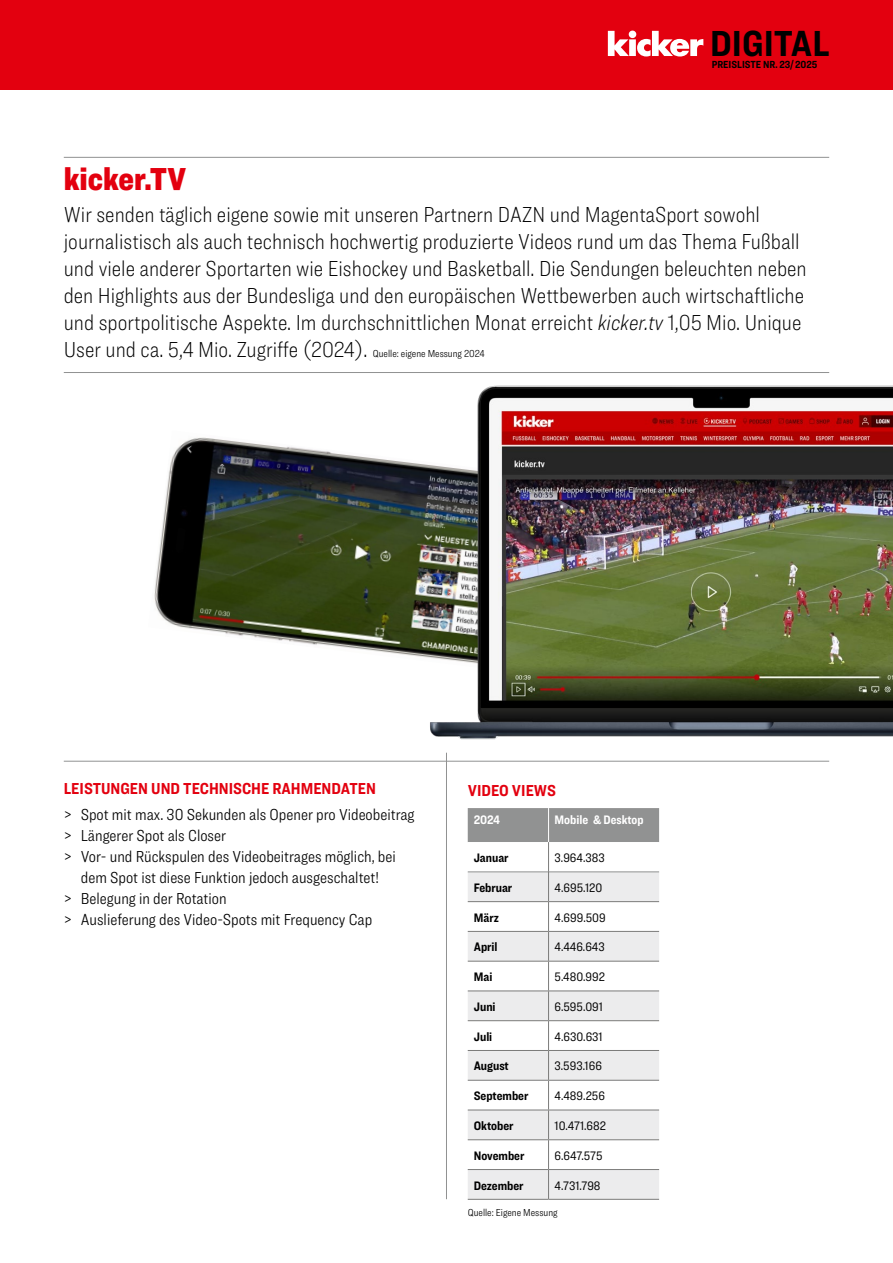
<style>
.page{position:relative;width:893px;height:1263px;background:#fff}
.page>*{position:absolute;margin:0;border:0;box-sizing:border-box;transform-origin:0 0}
.t1{font:700 37.65px "Ringside Condensed";color:#000}
._02_Headline_semibold_12p{font:900 33px "Ringside Condensed";color:#e3000f}
._02_Headline_semibold_rot_8_5{font:100 22.5px/27px "Ringside Condensed";color:#000}
._01_Copy_8_5pt{font:300 16.5px/21px "Ringside Condensed";color:#000}
._02_Headline_semibold_rot_8_5-2{font:700 16.5px "Ringside Condensed";color:#e3000f}
._01_Copy_8_5pt-2{font:12.75px "Ringside Condensed";color:#000}
._01_Copy_8_5pt-3{font:700 12.75px "Ringside Condensed";color:#000}
._01_Copy_8_5pt-4{font:700 12.75px "Ringside Condensed";color:#fff}
.t2{font:700 10.65px "Ringside Condensed";color:#000}
._02_Headline_semibold_rot_8_5-3{font:300 10.5px "Ringside Condensed";color:#000}
.s1{font-style:italic}
.s2{font-weight:300;font-size:10.5px}
</style>
<div class="page">
<div style="left:0;top:0;width:893px;height:89px;background:#e3000f"></div>
<svg style="left:608px;top:31px;width:95px;height:25px"></svg>
<hr style="left:446px;top:753px;width:1px;height:446px;background:#919292">
<hr style="left:64px;top:761px;width:765px;height:1px;background:#919292">
<hr style="left:64px;top:157px;width:765px;height:1px;background:#919292">
<hr style="left:64px;top:372px;width:765px;height:1px;background:#919292">
<div style="left:468px;top:808px;width:191px;height:34px;background:#919292"></div>
<hr style="left:468px;top:1199px;width:81px;height:1px;background:#7b7b7a">
<hr style="left:549px;top:1199px;width:110px;height:1px;background:#7b7b7a">
<hr style="left:468px;top:871px;width:80px;height:1px;background:#919292">
<hr style="left:549px;top:871px;width:110px;height:1px;background:#919292">
<hr style="left:548px;top:808px;width:1px;height:34px;background:#fff">
<hr style="left:548px;top:842px;width:1px;height:30px;background:#7b7b7a">
<svg style="left:468px;top:872px;width:191px;height:327px"></svg>
<img style="left:154px;top:437px;width:276px;height:221px">
<img style="left:430px;top:372px;width:463px;height:367px">
<p class="_02_Headline_semibold_12p" style="left:64px;top:155px;width:124px">kicker.TV</p>
<h1 class="t1" style="left:710px;top:17px;width:121px">DIGITAL</h1>
<p class="t2" style="left:712px;top:57px;width:107px">PREISLISTE NR. 23/2025</p>
<p class="_02_Headline_semibold_rot_8_5" style="left:64px;top:201px;width:744px">Wir senden täglich eigene sowie mit unseren Partnern DAZN und MagentaSport sowohl journalistisch als auch technisch hochwertig produzierte Videos rund um das Thema Fußball und viele anderer Sportarten wie Eishockey und Basketball. Die Sendungen beleuchten neben den Highlights aus der Bundesliga und den europäischen Wettbewerben auch wirtschaftliche und sportpolitische Aspekte. Im durchschnittlichen Monat erreicht <span class="s1">kicker.tv</span> 1,05 Mio. Unique User und ca. 5,4 Mio. Zugriffe (2024). <span class="s2">Quelle: eigene Messung 2024</span></p>
<p class="_02_Headline_semibold_rot_8_5-2" style="left:64px;top:777px;width:314px">LEISTUNGEN UND TECHNISCHE RAHMENDATEN</p>
<p class="_01_Copy_8_5pt" style="left:64px;top:804px;width:352px">&gt; Spot mit max. 30 Sekunden als Opener pro Videobeitrag</p>
<p class="_01_Copy_8_5pt" style="left:64px;top:825px;width:164px">&gt; Längerer Spot als Closer</p>
<p class="_01_Copy_8_5pt" style="left:64px;top:846px;width:334px">&gt; Vor- und Rückspulen des Videobeitrages möglich, bei</p>
<p class="_01_Copy_8_5pt" style="left:81px;top:867px;width:300px">dem Spot ist diese Funktion jedoch ausgeschaltet!</p>
<p class="_01_Copy_8_5pt" style="left:64px;top:888px;width:310px">&gt; Belegung in der Rotation<br>&gt; Auslieferung des Video-Spots mit Frequency Cap</p>
<p class="_02_Headline_semibold_rot_8_5-2" style="left:468px;top:779px;width:90px">VIDEO VIEWS</p>
<p class="_01_Copy_8_5pt-4" style="left:474px;top:811px;width:28px">2024</p>
<p class="_01_Copy_8_5pt-4" style="left:555px;top:811px;width:90px">Mobile &amp; Desktop</p>
<p class="_01_Copy_8_5pt-3" style="left:474px;top:849px;width:36px">Januar</p>
<p class="_01_Copy_8_5pt-2" style="left:555px;top:849px;width:52px">3.964.383</p>
<p class="_01_Copy_8_5pt-3" style="left:474px;top:878px;width:40px">Februar</p>
<p class="_01_Copy_8_5pt-2" style="left:555px;top:879px;width:49px">4.695.120</p>
<p class="_01_Copy_8_5pt-3" style="left:474px;top:908px;width:27px">März</p>
<p class="_01_Copy_8_5pt-2" style="left:555px;top:909px;width:53px">4.699.509</p>
<p class="_01_Copy_8_5pt-3" style="left:474px;top:938px;width:25px">April</p>
<p class="_01_Copy_8_5pt-2" style="left:555px;top:938px;width:52px">4.446.643</p>
<p class="_01_Copy_8_5pt-3" style="left:474px;top:968px;width:20px">Mai</p>
<p class="_01_Copy_8_5pt-2" style="left:555px;top:968px;width:52px">5.480.992</p>
<p class="_01_Copy_8_5pt-3" style="left:474px;top:997px;width:23px">Juni</p>
<p class="_01_Copy_8_5pt-2" style="left:555px;top:998px;width:50px">6.595.091</p>
<p class="_01_Copy_8_5pt-3" style="left:474px;top:1027px;width:20px">Juli</p>
<p class="_01_Copy_8_5pt-2" style="left:555px;top:1028px;width:50px">4.630.631</p>
<p class="_01_Copy_8_5pt-3" style="left:474px;top:1057px;width:37px">August</p>
<p class="_01_Copy_8_5pt-2" style="left:555px;top:1057px;width:49px">3.593.166</p>
<p class="_01_Copy_8_5pt-3" style="left:474px;top:1087px;width:56px">September</p>
<p class="_01_Copy_8_5pt-2" style="left:555px;top:1087px;width:52px">4.489.256</p>
<p class="_01_Copy_8_5pt-3" style="left:474px;top:1117px;width:41px">Oktober</p>
<p class="_01_Copy_8_5pt-2" style="left:555px;top:1117px;width:53px">10.471.682</p>
<p class="_01_Copy_8_5pt-3" style="left:474px;top:1146px;width:52px">November</p>
<p class="_01_Copy_8_5pt-2" style="left:555px;top:1147px;width:49px">6.647.575</p>
<p class="_01_Copy_8_5pt-3" style="left:474px;top:1176px;width:51px">Dezember</p>
<p class="_01_Copy_8_5pt-2" style="left:555px;top:1176px;width:48px">4.731.798</p>
<p class="_02_Headline_semibold_rot_8_5-3" style="left:468px;top:1205px;width:91px">Quelle: Eigene Messung</p>
</div>
